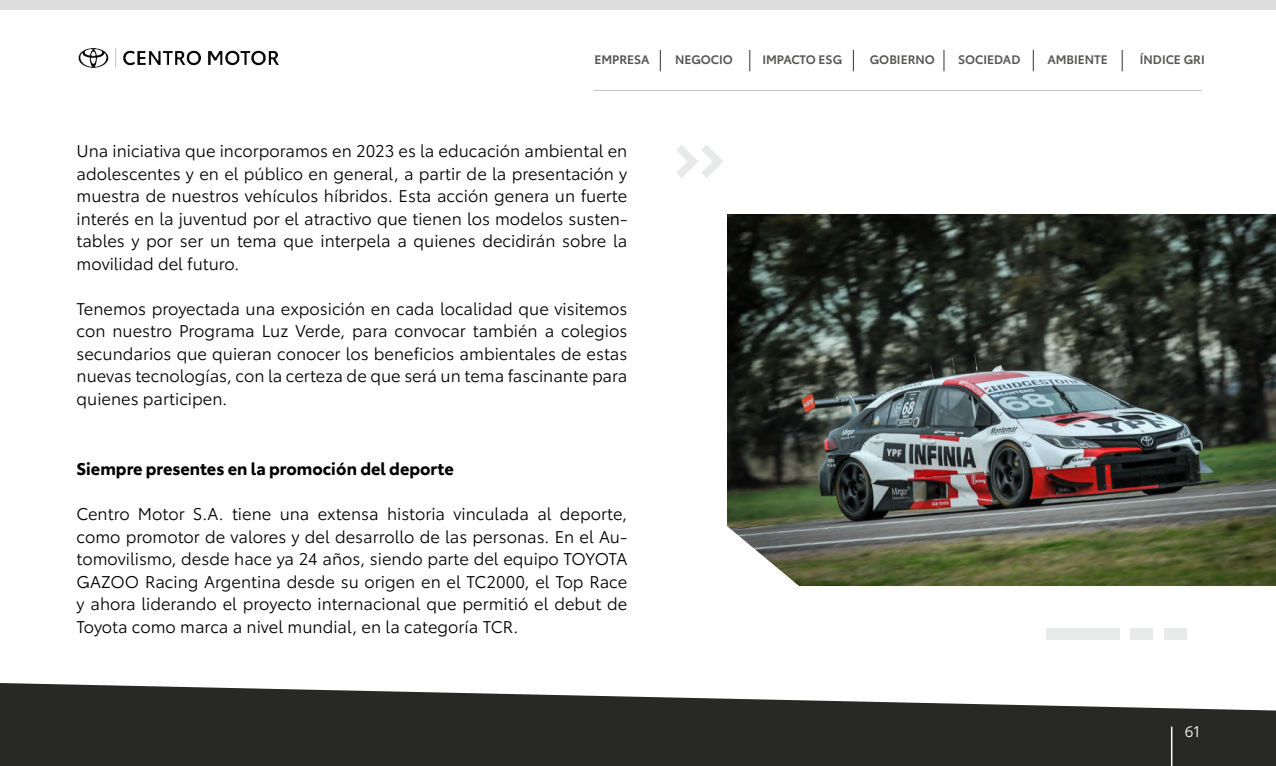
<style>
.page{position:relative;width:1276px;height:766px;background:#fff}
.page>*{position:absolute;margin:0;border:0;box-sizing:border-box;transform-origin:0 0}
.t1{font:16.5px/22.5px "Toyota Type";color:#000;text-align:justify}
.t2{font:700 16.5px "Toyota Type";color:#000}
.t3{font:15px "Toyota Type";color:#fff}
.t4{font:600 12px "Toyota Type";color:#575756}
</style>
<div class="page">
<img style="left:78px;top:48px;width:201px;height:20px">
<svg style="left:0;top:683px;width:1276px;height:82px;fill:#282827"></svg>
<svg style="left:660px;top:50px;width:1px;height:21px"></svg>
<svg style="left:749px;top:50px;width:1px;height:21px"></svg>
<svg style="left:853px;top:50px;width:1px;height:21px"></svg>
<svg style="left:943px;top:50px;width:1px;height:21px"></svg>
<svg style="left:1033px;top:50px;width:1px;height:21px"></svg>
<svg style="left:1122px;top:50px;width:1px;height:21px"></svg>
<hr style="left:1171px;top:726px;width:1px;height:39px;background:#fff">
<div style="left:0;top:0;width:1276px;height:10px;background:#dcdcdc"></div>
<hr style="left:593px;top:90px;width:608px;height:1px;background:#c2c2c2">
<div style="left:1046px;top:628px;width:74px;height:11px;background:#e8e9e9"></div>
<div style="left:1130px;top:628px;width:23px;height:11px;background:#e8e9e9"></div>
<div style="left:1164px;top:628px;width:23px;height:11px;background:#e8e9e9"></div>
<svg style="left:676px;top:145px;width:47px;height:33px"></svg>
<img style="left:727px;top:215px;width:549px;height:370px">
<svg style="left:727px;top:519px;width:81px;height:67px"></svg>
<p class="t4" style="left:594px;top:51px;width:57px">EMPRESA</p>
<p class="t4" style="left:675px;top:51px;width:59px">NEGOCIO</p>
<p class="t4" style="left:762px;top:51px;width:81px">IMPACTO ESG</p>
<p class="t4" style="left:870px;top:51px;width:67px">GOBIERNO</p>
<p class="t4" style="left:958px;top:51px;width:64px">SOCIEDAD</p>
<p class="t4" style="left:1047px;top:51px;width:62px">AMBIENTE</p>
<p class="t4" style="left:1140px;top:51px;width:66px">ÍNDICE GRI</p>
<p class="t1" style="left:77px;top:139px;width:552px">Una iniciativa que incorporamos en 2023 es la educación ambiental en adolescentes y en el público en general, a partir de la presentación y muestra de nuestros vehículos híbridos. Esta acción genera un fuerte interés en la juventud por el atractivo que tienen los modelos susten&shy;tables y por ser un tema que interpela a quienes decidirán sobre la movilidad del futuro.</p>
<p class="t1" style="left:77px;top:296px;width:552px">Tenemos proyectada una exposición en cada localidad que visitemos con nuestro Programa Luz Verde, para convocar también a colegios secundarios que quieran conocer los beneficios ambientales de estas nuevas tecnologías, con la certeza de que será un tema fascinante para quienes participen.</p>
<p class="t2" style="left:77px;top:456px;width:379px">Siempre presentes en la promoción del deporte</p>
<p class="t1" style="left:77px;top:501px;width:552px">Centro Motor S.A. tiene una extensa historia vinculada al deporte, como promotor de valores y del desarrollo de las personas. En el Au&shy;tomovilismo, desde hace ya 24 años, siendo parte del equipo TOYOTA GAZOO Racing Argentina desde su origen en el TC2000, el Top Race y ahora liderando el proyecto internacional que permitió el debut de Toyota como marca a nivel mundial, en la categoría TCR.</p>
<p class="t3" style="left:1184px;top:720px;width:17px">61</p>
</div>
